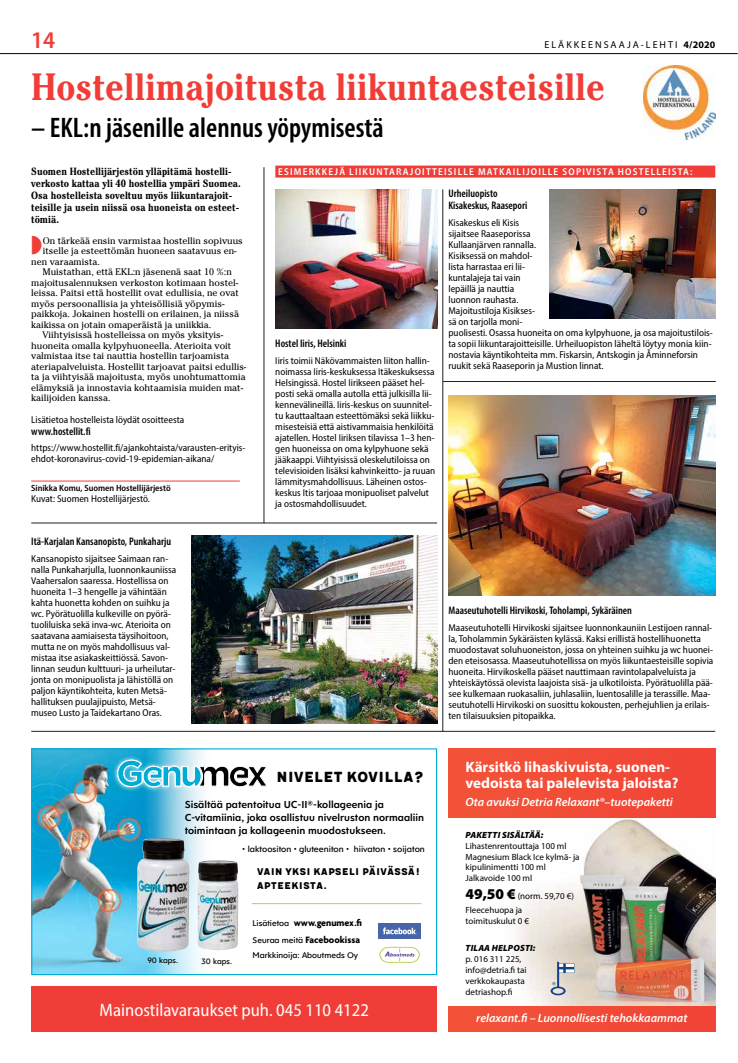
<style>
.page{position:relative;width:738px;height:1063px;background:#fff}
.page>*{position:absolute;margin:0;border:0;box-sizing:border-box;transform-origin:0 0}
.t1{font:700 condensed 38px "Cheltenham Std";color:#f13d37}
.t2{font:600 condensed 28.4px "Myriad Pro";color:#000}
.t3{font:600 semi-condensed 24px "Myriad Pro";color:#f13d37}
.t4{font:semi-condensed 18px "Myriad Pro";color:#fff}
.t5{font:18px "Meltow San 300";letter-spacing:-.02em;color:#000}
.t6{font:700 15px/16.8px "Myriad Pro";color:#fff}
.t7{font:italic 600 12px "Myriad Pro";color:#fff}
.t8{font:12px/14.7px "Meltow San 300";color:#000}
.t9{font:600 condensed 11px/12px "Myriad Pro";color:#000}
.t10{font:600 11px/13px "Clarika Geometric";color:#000}
.t11{font:700 condensed 10.5px/12px "Cheltenham Std";color:#000}
.t12{font:semi-condensed 10px/11px "Myriad Pro";color:#000}
.t13{font:600 semi-condensed 10px "Myriad Pro";letter-spacing:.12em;color:#fff}
.t14{font:700 10px/16.6px "Agenda";color:#000}
.t15{font:10px "Myriad Pro";letter-spacing:.2em;color:#000}
.t16{font:9.5px "Cheltenham Std";color:#000}
.t17{font:9px/10.8px "Myriad Pro";color:#000}
.t18{font:500 9px "Clarika Geometric";color:#000}
.t19{font:600 semi-condensed 9px "Myriad Pro";color:#000}
.t20{font:italic 900 9px "Myriad Pro";letter-spacing:.02em;color:#000}
.t21{font:500 8.6px "Clarika Geometric";color:#000}
.t22{font:500 8.1px "Clarika Geometric";color:#000}
.s1{font-weight:700}
.s2{font-family:"Clarika Geometric";font-weight:500;font-size:8.6px}
.s3{font-weight:900;font-size:15px}
</style>
<div class="page">
<hr style="left:0;top:53px;width:737px;height:1px;background:#000">
<div style="left:275px;top:166px;width:439px;height:12px;background:#f13d37"></div>
<img style="left:33px;top:750px;width:170px;height:223px">
<img style="left:137px;top:838px;width:52px;height:114px">
<img style="left:197px;top:860px;width:41px;height:90px">
<svg style="left:112px;top:755px;width:91px;height:37px"></svg>
<svg style="left:117px;top:760px;width:150px;height:27px"></svg>
<div style="left:31px;top:748px;width:406px;height:227px;border:1px solid #00acd4"></div>
<div style="left:378px;top:923px;width:42px;height:16px;background:#4666a9"></div>
<svg style="left:379px;top:928px;width:42px;height:35px"></svg>
<hr style="left:251px;top:903px;width:170px;height:1px;background:#bcd24e">
<img style="left:516px;top:819px;width:198px;height:187px">
<div style="left:448px;top:748px;width:266px;height:70px;background:#f24b37"></div>
<svg style="left:550px;top:961px;width:24px;height:34px"></svg>
<div style="left:448px;top:1006px;width:266px;height:26px;background:#f24b37"></div>
<div style="left:31px;top:986px;width:406px;height:46px;background:#f13d37"></div>
<hr style="left:31px;top:481px;width:209px;height:1px;background:#f13d37">
<img style="left:448px;top:395px;width:266px;height:200px">
<img style="left:549px;top:189px;width:165px;height:130px">
<img style="left:275px;top:189px;width:162px;height:139px">
<img style="left:191px;top:536px;width:246px;height:187px">
<hr style="left:31px;top:523px;width:406px;height:1px;background:#222022">
<hr style="left:442px;top:189px;width:1px;height:543px;background:#222022">
<hr style="left:442px;top:381px;width:273px;height:1px;background:#222022">
<hr style="left:31px;top:731px;width:683px;height:1px;background:#222022">
<hr style="left:263px;top:167px;width:1px;height:356px;background:#222022">
<img style="left:643px;top:65px;width:72px;height:75px">
<h3 class="t3" style="left:31px;top:25px;width:25px">14</h3>
<p class="t15" style="left:544px;top:39px;width:172px">ELÄKKEENSAAJA-LEHTI <span class="s1">4/2020</span></p>
<h1 class="t1" style="left:31px;top:63px;width:575px">Hostellimajoitusta liikuntaesteisille</h1>
<h2 class="t2" style="left:31px;top:110px;width:354px">– EKL:n jäsenille alennus yöpymisestä</h2>
<p class="t11" style="left:31px;top:165px;width:211px">Suomen Hostellijärjestön ylläpitämä hostelli&shy;verkosto kattaa yli 40 hostellia ympäri Suomea.<br>Osa hostelleista soveltuu myös liikuntarajoit&shy;teisille ja usein niissä osa huoneista on esteet&shy;tömiä.</p>
<p class="t16" style="left:43px;top:235px;width:201px">On tärkeää ensin varmistaa hostellin sopivuus</p>
<p class="t16" style="left:43px;top:245px;width:195px">itselle ja esteettömän huoneen saatavuus en-</p>
<p class="t16" style="left:31px;top:256px;width:70px">nen varaamista.</p>
<p class="t16" style="left:43px;top:266px;width:191px">Muistathan, että EKL:n jäsenenä saat 10 %:n</p>
<p class="t16" style="left:31px;top:277px;width:208px">majoitusalennuksen verkoston kotimaan hostel-</p>
<p class="t16" style="left:31px;top:287px;width:209px">leissa. Paitsi että hostellit ovat edullisia, ne ovat</p>
<p class="t16" style="left:31px;top:298px;width:195px">myös persoonallisia ja yhteisöllisiä yöpymis-</p>
<p class="t16" style="left:31px;top:308px;width:209px">paikkoja. Jokainen hostelli on erilainen, ja niissä</p>
<p class="t16" style="left:31px;top:319px;width:181px">kaikissa on jotain omaperäistä ja uniikkia.</p>
<p class="t16" style="left:43px;top:329px;width:182px">Viihtyisissä hostelleissa on myös yksityis-</p>
<p class="t16" style="left:31px;top:340px;width:201px">huoneita omalla kylpyhuoneella. Aterioita voit</p>
<p class="t16" style="left:31px;top:350px;width:199px">valmistaa itse tai nauttia hostellin tarjoamista</p>
<p class="t16" style="left:31px;top:361px;width:216px">ateriapalveluista. Hostellit tarjoavat paitsi edullis-</p>
<p class="t16" style="left:31px;top:371px;width:216px">ta ja viihtyisää majoitusta, myös unohtumattomia</p>
<p class="t16" style="left:31px;top:382px;width:213px">elämyksiä ja innostavia kohtaamisia muiden mat-</p>
<p class="t16" style="left:31px;top:392px;width:81px">kailijoiden kanssa.</p>
<p class="t12" style="left:31px;top:414px;width:154px">Lisätietoa hostelleista löydät osoitteesta</p>
<p class="t9" style="left:31px;top:425px;width:61px">www.hostellit.fi</p>
<p class="t12" style="left:31px;top:442px;width:216px">https://www.hostellit.fi/ajankohtaista/varausten-erityis&shy;ehdot-koronavirus-covid-19-epidemian-aikana/</p>
<p class="t13" style="left:278px;top:165px;width:415px">ESIMERKKEJÄ LIIKUNTARAJOITTEISILLE MATKAILIJOILLE SOPIVISTA HOSTELLEISTA:</p>
<p class="t9" style="left:448px;top:187px;width:80px">Urheiluopisto<br>Kisakeskus, Raasepori</p>
<p class="t12" style="left:448px;top:217px;width:266px">Kisakeskus eli Kisis<br>sijaitsee Raaseporissa<br>Kullaanjärven rannalla.<br>Kisiksessä on mahdol-<br>lista harrastaa eri lii-<br>kuntalajeja tai vain<br>lepäillä ja nauttia<br>luonnon rauhasta.<br>Majoitustiloja Kisikses-<br>sä on tarjolla moni-<br>puolisesti. Osassa huoneita on oma kylpyhuone, ja osa majoitustilois&shy;ta sopii liikuntarajoitteisille. Urheiluopiston läheltä löytyy monia kiin&shy;nostavia käyntikohteita mm. Fiskarsin, Antskogin ja Åminneforsin ruukit sekä Raaseporin ja Mustion linnat.</p>
<p class="t9" style="left:275px;top:338px;width:72px">Hostel Iiris, Helsinki</p>
<p class="t12" style="left:275px;top:355px;width:161px">Iiris toimii Näkövammaisten liiton hallin&shy;noimassa Iiris-keskuksessa Itäkeskuksessa Helsingissä. Hostel Iirikseen pääset hel&shy;posti sekä omalla autolla että julkisilla lii&shy;kennevälineillä. Iiris-keskus on suunnitel&shy;tu kauttaaltaan esteettömäksi sekä liikku&shy;misesteisiä että aistivammaisia henkilöitä ajatellen. Hostel Iiriksen tilavissa 1–3 hen&shy;gen huoneissa on oma kylpyhuone sekä jääkaappi. Viihtyisissä oleskelutiloissa on televisioiden lisäksi kahvinkeitto- ja ruuan lämmitysmahdollisuus. Läheinen ostos&shy;keskus Itis tarjoaa monipuoliset palvelut ja ostosmahdollisuudet.</p>
<p class="t19" style="left:31px;top:483px;width:141px">Sinikka Komu, Suomen Hostellijärjestö</p>
<p class="t12" style="left:31px;top:493px;width:120px">Kuvat: Suomen Hostellijärjestö.</p>
<p class="t9" style="left:31px;top:536px;width:141px">Itä-Karjalan Kansanopisto, Punkaharju</p>
<p class="t12" style="left:31px;top:553px;width:146px">Kansanopisto sijaitsee Saimaan ran&shy;nalla Punkaharjulla, luonnonkauniissa Vaahersalon saaressa. Hostellissa on huoneita 1–3 hengelle ja vähintään kahta huonetta kohden on suihku ja wc. Pyörätuolilla kulkeville on pyörä&shy;tuoliluiska sekä inva-wc. Aterioita on saatavana aamiaisesta täysihoitoon, mutta ne on myös mahdollisuus val&shy;mistaa itse asiakaskeittiössä. Savon&shy;linnan seudun kulttuuri- ja urheilutar&shy;jonta on monipuolista ja lähistöllä on paljon käyntikohteita, kuten Metsä&shy;hallituksen puulajipuisto, Metsä&shy;museo Lusto ja Taidekartano Oras.</p>
<h3 class="t5" style="left:276px;top:766px;width:150px">NIVELET KOVILLA?</h3>
<p class="t10" style="left:185px;top:797px;width:241px">Sisältää patentoitua UC-II®-kollageenia ja<br>C-vitamiinia, joka osallistuu nivelruston normaaliin toimintaan ja kollageenin muodostukseen.</p>
<p class="t18" style="left:242px;top:843px;width:184px">• laktoositon • gluteeniton • hiivaton • soijaton</p>
<p class="t8" style="left:257px;top:864px;width:165px">Vain yksi kapseli päivässä!<br>Apteekista.</p>
<p class="t22" style="left:147px;top:955px;width:32px">90 kaps.</p>
<p class="t22" style="left:201px;top:956px;width:32px">30 kaps.</p>
<p class="t14" style="left:252px;top:915px;width:111px"><span class="s2">Lisätietoa</span> www.genumex.fi<br><span class="s2">Seuraa meitä</span> Facebookissa</p>
<p class="t21" style="left:252px;top:949px;width:107px">Markkinoija: Aboutmeds Oy</p>
<p class="t9" style="left:448px;top:604px;width:185px">Maaseutuhotelli Hirvikoski, Toholampi, Sykäräinen</p>
<p class="t12" style="left:448px;top:622px;width:266px">Maaseutuhotelli Hirvikoski sijaitsee luonnonkauniin Lestijoen rannal&shy;la, Toholammin Sykäräisten kylässä. Kaksi erillistä hostellihuonetta muodostavat soluhuoneiston, jossa on yhteinen suihku ja wc huonei&shy;den eteisosassa. Maaseutuhotellissa on myös liikuntaesteisille sopivia huoneita. Hirvikoskella pääset nauttimaan ravintolapalveluista ja yhteiskäytössä olevista laajoista sisä- ja ulkotiloista. Pyörätuolilla pää&shy;see kulkemaan ruokasaliin, juhlasaliin, luentosalille ja terassille. Maa&shy;seutuhotelli Hirvikoski on suosittu kokousten, perhejuhlien ja erilais&shy;ten tilaisuuksien pitopaikka.</p>
<h3 class="t6" style="left:465px;top:758px;width:214px">Kärsitkö lihaskivuista, suonen&shy;vedoista tai palelevista jaloista?</h3>
<p class="t7" style="left:465px;top:794px;width:208px">Ota avuksi Detria Relaxant®–tuotepaketti</p>
<p class="t20" style="left:465px;top:829px;width:79px">PAKETTI SISÄLTÄÄ:</p>
<p class="t17" style="left:465px;top:840px;width:115px">Lihastenrentouttaja 100 ml<br>Magnesium Black Ice kylmä- ja kipulinimentti 100 ml<br>Jalkavoide 100 ml</p>
<p class="t17" style="left:465px;top:889px;width:110px;line-height:13.6px"><span class="s3">49,50 €</span> (norm. 59,70 €)<br>Fleecehuopa ja</p>
<p class="t17" style="left:465px;top:915px;width:65px">toimituskulut 0 €</p>
<p class="t20" style="left:465px;top:942px;width:71px">TILAA HELPOSTI:</p>
<p class="t17" style="left:465px;top:954px;width:63px">p. 016 311 225, info@detria.fi tai verkkokaupasta detriashop.fi</p>
<h3 class="t4" style="left:99px;top:999px;width:271px">Mainostilavaraukset puh. 045 110 4122</h3>
<p class="t7" style="left:476px;top:1011px;width:212px">relaxant.fi – Luonnollisesti tehokkaammat</p>
</div>
